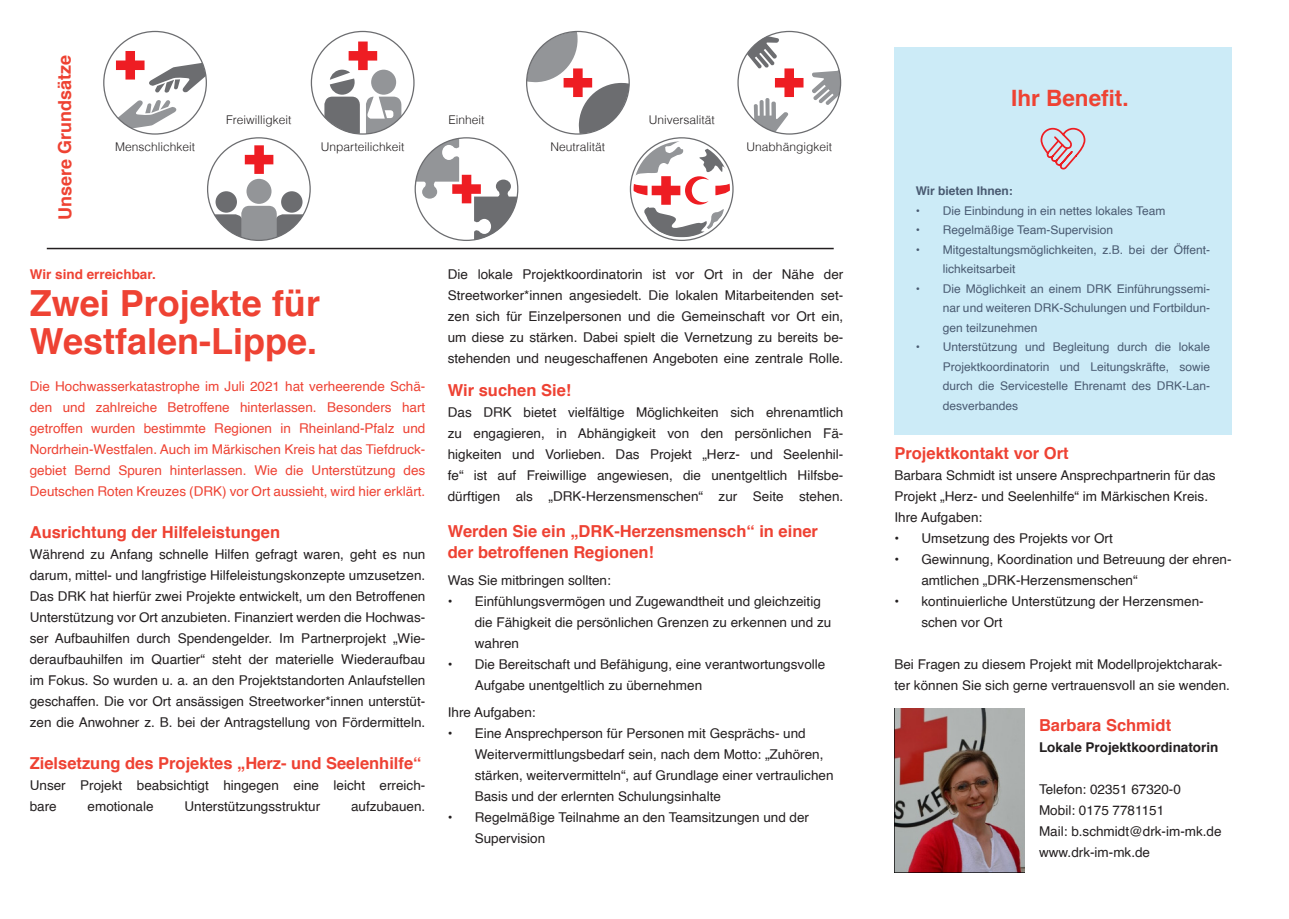
<style>
.page{position:relative;width:1289px;height:919px;background:#fff}
.page>*{position:absolute;margin:0;border:0;box-sizing:border-box;transform-origin:0 0}
.t1{font:700 36px/37.5px "Helvetica";color:#ee4233}
.t2{font:700 22.5px "Helvetica";color:#ee4233}
.t3{font:700 18px "Helvetica";letter-spacing:-.005em;color:#ee4232}
.t4{font:700 16.5px/21px "Helvetica";color:#ee4233}
.t5{font:13.5px/21px "Helvetica";color:#231f20}
.t6{font:13.5px/21px "Helvetica";color:#ee4233;text-align:justify}
.t7{font:700 13.5px "Helvetica";color:#231f20}
.t8{font:700 13.5px "Helvetica";color:#ee4233}
.t9{font:12px/19.5px "Helvetica";color:#495a71;text-align:justify}
.t10{font:300 12px "Helvetica";color:#231f20}
.t11{font:700 12px "Helvetica";color:#495a71}
</style>
<div class="page">
<div style="left:894px;top:48px;width:337px;height:387px;background:#ccebf7"></div>
<svg style="left:1040px;top:127px;width:46px;height:43px"></svg>
<img style="left:894px;top:708px;width:130px;height:164px">
<svg style="left:116px;top:51px;width:90px;height:77px"></svg>
<div style="left:281px;top:191px;width:21px;height:22px;background:#6c6d70;border-radius:50%"></div>
<div style="left:215px;top:191px;width:22px;height:22px;background:#6c6d70;border-radius:50%"></div>
<div style="left:246px;top:179px;width:25px;height:25px;background:#939598;border-radius:50%"></div>
<svg style="left:210px;top:206px;width:98px;height:34px"></svg>
<svg style="left:245px;top:145px;width:28px;height:29px"></svg>
<svg style="left:324px;top:42px;width:77px;height:93px"></svg>
<svg style="left:416px;top:138px;width:101px;height:102px"></svg>
<svg style="left:526px;top:31px;width:206px;height:208px"></svg>
<div style="left:630px;top:138px;width:103px;height:103px;border:3px solid #fff;border-radius:50%"></div>
<svg style="left:812px;top:70px;width:29px;height:36px"></svg>
<svg style="left:747px;top:36px;width:56px;height:96px"></svg>
<hr style="left:47px;top:248px;width:786px;height:1px;background:#231f20">
<p class="t3" style="left:50px;top:220px;width:167px;rotate:-90deg">Unsere Grundsätze</p>
<p class="t10" style="left:115px;top:139px;width:82px">Menschlichkeit</p>
<p class="t10" style="left:226px;top:112px;width:67px">Freiwilligkeit</p>
<p class="t10" style="left:448px;top:112px;width:38px">Einheit</p>
<p class="t10" style="left:648px;top:112px;width:68px">Universalität</p>
<p class="t10" style="left:321px;top:139px;width:85px">Unparteilichkeit</p>
<p class="t10" style="left:550px;top:139px;width:56px">Neutralität</p>
<p class="t10" style="left:746px;top:139px;width:87px">Unabhängigkeit</p>
<p class="t8" style="left:30px;top:263px;width:127px">Wir sind erreichbar.</p>
<p class="t1" style="left:30px;top:285px;width:292px">Zwei Projekte für<br>Westfalen-Lippe.</p>
<p class="t6" style="left:30px;top:376px;width:397px">Die Hochwasserkatastrophe im Juli 2021 hat verheerende Schä&shy;den und zahlreiche Betroffene hinterlassen. Besonders hart getroffen wurden bestimmte Regionen in Rheinland-Pfalz und Nordrhein-Westfalen. Auch im Märkischen Kreis hat das Tiefdruck&shy;gebiet Bernd Spuren hinterlassen. Wie die Unterstützung des Deutschen Roten Kreuzes (DRK) vor Ort aussieht, wird hier erklärt.</p>
<p class="t4" style="left:30px;top:522px;width:252px">Ausrichtung der Hilfeleistungen</p>
<p class="t5" style="left:30px;top:544px;width:397px;text-align:justify">Während zu Anfang schnelle Hilfen gefragt waren, geht es nun darum, mittel- und langfristige Hilfeleistungskonzepte umzusetzen.<br>Das DRK hat hierfür zwei Projekte entwickelt, um den Betroffenen Unterstützung vor Ort anzubieten. Finanziert werden die Hochwas&shy;ser Aufbauhilfen durch Spendengelder. Im Partnerprojekt „Wie&shy;deraufbauhilfen im Quartier“ steht der materielle Wiederaufbau im Fokus. So wurden u. a. an den Projektstandorten Anlaufstellen geschaffen. Die vor Ort ansässigen Streetworker*innen unterstüt&shy;zen die Anwohner z. B. bei der Antragstellung von Fördermitteln.</p>
<p class="t4" style="left:30px;top:753px;width:393px">Zielsetzung des Projektes „Herz- und Seelenhilfe“</p>
<p class="t5" style="left:30px;top:775px;width:397px">Unser Projekt beabsichtigt hingegen eine leicht erreich&shy;bare</p>
<p class="t5" style="left:88px;top:796px;width:68px">emotionale</p>
<p class="t5" style="left:184px;top:796px;width:137px">Unterstützungsstruktur</p>
<p class="t5" style="left:351px;top:796px;width:76px">aufzubauen.</p>
<p class="t5" style="left:448px;top:264px;width:397px;text-align:justify">Die lokale Projektkoordinatorin ist vor Ort in der Nähe der Streetworker*innen angesiedelt. Die lokalen Mitarbeitenden set&shy;zen sich für Einzelpersonen und die Gemeinschaft vor Ort ein, um diese zu stärken. Dabei spielt die Vernetzung zu bereits be&shy;stehenden und neugeschaffenen Angeboten eine zentrale Rolle.</p>
<p class="t4" style="left:448px;top:379px;width:125px">Wir suchen Sie!</p>
<p class="t5" style="left:448px;top:402px;width:397px;text-align:justify">Das DRK bietet vielfältige Möglichkeiten sich ehrenamtlich zu engagieren, in Abhängigkeit von den persönlichen Fä&shy;higkeiten und Vorlieben. Das Projekt „Herz- und Seelenhil&shy;fe“ ist auf Freiwillige angewiesen, die unentgeltlich Hilfsbe&shy;dürftigen als „DRK-Herzensmenschen“ zur Seite stehen.</p>
<p class="t4" style="left:448px;top:520px;width:372px">Werden Sie ein „DRK-Herzensmensch“ in einer der betroffenen Regionen!</p>
<p class="t5" style="left:448px;top:570px;width:165px">Was Sie mitbringen sollten:</p>
<p class="t5" style="left:475px;top:591px;width:358px;text-indent:-27px">• Einfühlungsvermögen und Zugewandtheit und gleichzeitig die Fähigkeit die persönlichen Grenzen zu erkennen und zu wahren</p>
<p class="t5" style="left:475px;top:654px;width:352px;text-indent:-27px">• Die Bereitschaft und Befähigung, eine verantwortungsvolle<br>Aufgabe unentgeltlich zu übernehmen</p>
<p class="t5" style="left:448px;top:702px;width:89px">Ihre Aufgaben:</p>
<p class="t5" style="left:475px;top:723px;width:360px;text-indent:-27px">• Eine Ansprechperson für Personen mit Gesprächs- und Weitervermittlungsbedarf sein, nach dem Motto: „Zuhören, stärken, weitervermitteln“, auf Grundlage einer vertraulichen Basis und der erlernten Schulungsinhalte</p>
<p class="t5" style="left:475px;top:807px;width:336px;text-indent:-27px">• Regelmäßige Teilnahme an den Teamsitzungen und der<br>Supervision</p>
<p class="t2" style="left:1011px;top:80px;width:119px">Ihr Benefit.</p>
<p class="t11" style="left:915px;top:181px;width:99px">Wir bieten Ihnen:</p>
<p class="t9" style="left:915px;top:201px;width:251px">• Die Einbindung in ein nettes lokales Team</p>
<p class="t9" style="left:915px;top:220px;width:199px">• Regelmäßige Team-Supervision</p>
<p class="t9" style="left:942px;top:240px;width:269px;text-indent:-27px">• Mitgestaltungsmöglichkeiten, z.B. bei der Öffent&shy;lichkeitsarbeit</p>
<p class="t9" style="left:942px;top:279px;width:269px;text-indent:-27px">• Die Möglichkeit an einem DRK Einführungssemi&shy;nar und weiteren DRK-Schulungen und Fortbildun&shy;gen teilzunehmen</p>
<p class="t9" style="left:942px;top:337px;width:269px;text-indent:-27px">• Unterstützung und Begleitung durch die lokale Projektkoordinatorin und Leitungskräfte, sowie durch die Servicestelle Ehrenamt des DRK-Lan&shy;desverbandes</p>
<p class="t4" style="left:894px;top:443px;width:176px">Projektkontakt vor Ort</p>
<p class="t5" style="left:894px;top:465px;width:323px">Barbara Schmidt ist unsere Ansprechpartnerin für das<br>Projekt „Herz- und Seelenhilfe“ im Märkischen Kreis.</p>
<p class="t5" style="left:894px;top:507px;width:89px">Ihre Aufgaben:</p>
<p class="t5" style="left:894px;top:528px;width:220px">• Umsetzung des Projekts vor Ort</p>
<p class="t5" style="left:921px;top:549px;width:311px;text-indent:-27px">• Gewinnung, Koordination und Betreuung der ehren&shy;amtlichen „DRK-Herzensmenschen“</p>
<p class="t5" style="left:921px;top:591px;width:284px;text-indent:-27px">• kontinuierliche Unterstützung der Herzensmen&shy;schen vor Ort</p>
<p class="t5" style="left:894px;top:654px;width:337px">Bei Fragen zu diesem Projekt mit Modellprojektcharak&shy;ter können Sie sich gerne vertrauensvoll an sie wenden.</p>
<p class="t4" style="left:1039px;top:715px;width:134px">Barbara Schmidt</p>
<p class="t7" style="left:1039px;top:736px;width:181px">Lokale Projektkoordinatorin</p>
<p class="t5" style="left:1039px;top:779px;width:143px">Telefon: 02351 67320-0</p>
<p class="t5" style="left:1039px;top:800px;width:127px">Mobil: 0175 7781151</p>
<p class="t5" style="left:1039px;top:821px;width:184px">Mail: b.schmidt@drk-im-mk.de</p>
<p class="t5" style="left:1039px;top:842px;width:113px">www.drk-im-mk.de</p>
</div>
